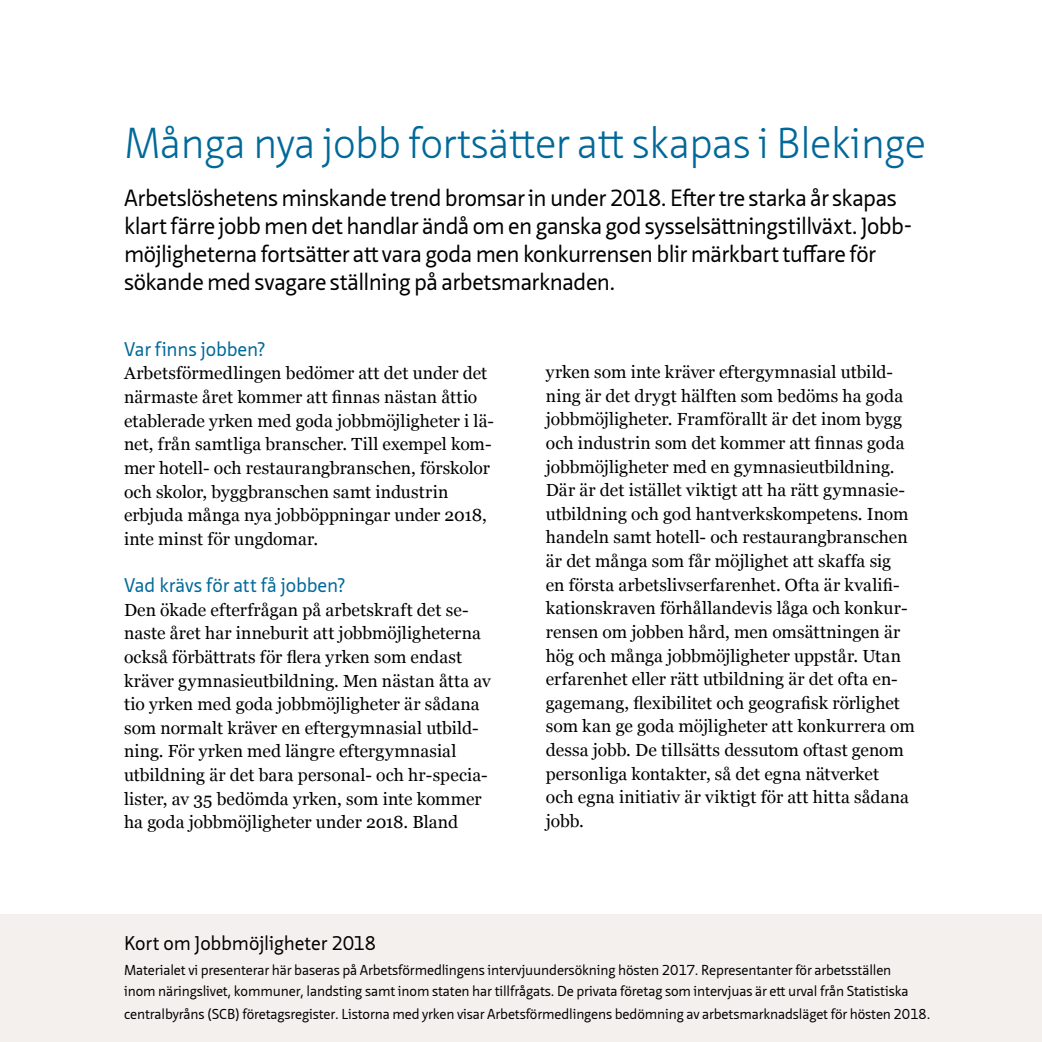
<style>
.page{position:relative;width:1042px;height:1042px;background:#fff}
.page>*{position:absolute;margin:0;border:0;box-sizing:border-box;transform-origin:0 0}
.t1{font:300 42px "Neue Sans Pro";letter-spacing:-.02em;color:#00699a}
.t2{font:22.75px/28px "Neue Sans Pro";letter-spacing:-.02em;color:#000}
.t3{font:19.25px "Neue Sans Pro";letter-spacing:-.005em;color:#00699a}
.t4{font:19.25px "Neue Sans Pro";letter-spacing:-.005em;color:#000}
.t5{font:17.5px/23.6px "Georgia";letter-spacing:.005em;color:#000}
.t6{font:14px/21px "Neue Sans Pro";letter-spacing:-.01em;color:#000}
</style>
<div class="page">
<div style="left:0;top:915px;width:1042px;height:127px;background:#f4f0ed"></div>
<h1 class="t1" style="left:124px;top:115px;width:803px">Många nya jobb fortsätter att skapas i Blekinge</h1>
<p class="t2" style="left:124px;top:183px;width:790px">Arbetslöshetens minskande trend bromsar in under 2018. Efter tre starka år skapas klart färre jobb men det handlar ändå om en ganska god sysselsättningstillväxt. Jobb&shy;möjligheterna fortsätter att vara goda men konkurrensen blir märkbart tuffare för sökande med svagare ställning på arbetsmarknaden.</p>
<p class="t3" style="left:124px;top:336px;width:143px">Var finns jobben?</p>
<p class="t5" style="left:124px;top:362px;width:371px">Arbetsförmedlingen bedömer att det under det närmaste året kommer att finnas nästan åttio etablerade yrken med goda jobbmöjligheter i lä&shy;net, från samtliga branscher. Till exempel kom&shy;mer hotell- och restaurangbranschen, förskolor och skolor, byggbranschen samt industrin erbjuda många nya jobböppningar under 2018, inte minst för ungdomar.</p>
<p class="t3" style="left:124px;top:573px;width:223px">Vad krävs för att få jobben?</p>
<p class="t5" style="left:124px;top:598px;width:368px">Den ökade efterfrågan på arbetskraft det se&shy;naste året har inneburit att jobbmöjligheterna också förbättrats för flera yrken som endast kräver gymnasieutbildning. Men nästan åtta av tio yrken med goda jobbmöjligheter är sådana som normalt kräver en eftergymnasial utbild&shy;ning. För yrken med längre eftergymnasial utbildning är det bara personal- och hr-specia&shy;lister, av 35 bedömda yrken, som inte kommer ha goda jobbmöjligheter under 2018. Bland</p>
<p class="t4" style="left:124px;top:930px;width:254px">Kort om Jobbmöjligheter 2018</p>
<p class="t5" style="left:546px;top:360px;width:370px">yrken som inte kräver eftergymnasial utbild&shy;ning är det drygt hälften som bedöms ha goda jobbmöjligheter. Framförallt är det inom bygg och industrin som det kommer att finnas goda jobbmöjligheter med en gymnasieutbildning.<br>Där är det istället viktigt att ha rätt gymnasie&shy;utbildning och god hantverkskompetens. Inom handeln samt hotell- och restaurangbranschen är det många som får möjlighet att skaffa sig<br>en första arbetslivserfarenhet. Ofta är kvalifi&shy;kationskraven förhållandevis låga och konkur&shy;rensen om jobben hård, men omsättningen är hög och många jobbmöjligheter uppstår. Utan erfarenhet eller rätt utbildning är det ofta en&shy;gagemang, flexibilitet och geografisk rörlighet som kan ge goda möjligheter att konkurrera om dessa jobb. De tillsätts dessutom oftast genom personliga kontakter, så det egna nätverket<br>och egna initiativ är viktigt för att hitta sådana jobb.</p>
<p class="t6" style="left:124px;top:960px;width:786px">Materialet vi presenterar här baseras på Arbetsförmedlingens intervjuundersökning hösten 2017. Representanter för arbetsställen inom näringslivet, kommuner, landsting samt inom staten har tillfrågats. De privata företag som intervjuas är ett urval från Statistiska</p>
<p class="t6" style="left:124px;top:1003px;width:808px">centralbyråns (SCB) företagsregister. Listorna med yrken visar Arbetsförmedlingens bedömning av arbetsmarknadsläget för hösten 2018.</p>
</div>
